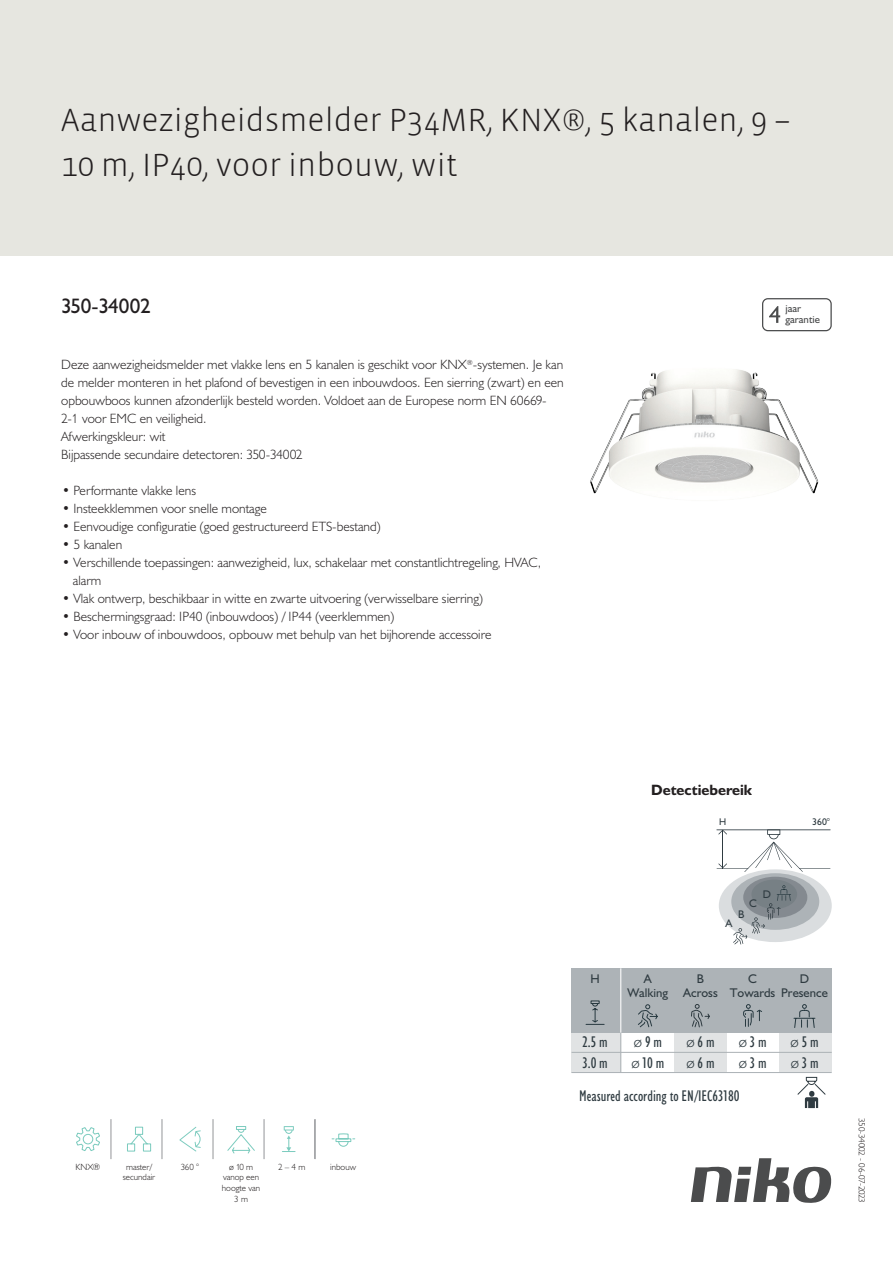
<style>
.page{position:relative;width:893px;height:1263px;background:#fff}
.page>*{position:absolute;margin:0;border:0;box-sizing:border-box;transform-origin:0 0}
.Title_datasheets{font:300 33px/45px "Vista Sans";color:#231f20}
.Article_number{font:21px "Humanist 521 BT";letter-spacing:-.02em;color:#231f20}
.t1{font:condensed 15.6px/20.7px "Humanist 521 BT";color:#2f3b41}
.Titles_parts{font:700 15px "Humanist 521 BT";color:#231f20}
.USP_bullets{font:300 13.5px/18px "Humanist 521 BT";color:#231f20}
.USPs{font:300 13.5px/18px "Humanist 521 BT";color:#231f20}
.t2{font:12.6px/13.6px "Humanist 521 BT";color:#2f3b41;text-align:center}
.t3{font:11.1px "Humanist 521 BT";color:#2f3b41}
.t4{font:10.8px/10.8px "Humanist 521 BT";color:#4b4c4d}
.t5{font:9.75px "Humanist 521 BT";color:#2f3b41}
.icontext{font:300 9px/10.8px "Humanist 521 BT";color:#231f20;text-align:center}
.Revision{font:300 9px "Humanist 521 BT";letter-spacing:-.03em;color:#231f20}
.s1{font-weight:300;font-stretch:normal}
</style>
<div class="page">
<svg style="left:691px;top:1158px;width:141px;height:45px"></svg>
<div style="left:0;top:0;width:893px;height:255px;background:#e6e6e0"></div>
<img style="left:590px;top:369px;width:229px;height:125px">
<svg style="left:76px;top:1127px;width:24px;height:24px"></svg>
<svg style="left:127px;top:1126px;width:25px;height:26px"></svg>
<svg style="left:179px;top:1126px;width:22px;height:26px"></svg>
<svg style="left:227px;top:1126px;width:28px;height:28px"></svg>
<svg style="left:331px;top:1133px;width:25px;height:14px"></svg>
<svg style="left:282px;top:1126px;width:14px;height:26px"></svg>
<hr style="left:314px;top:1119px;width:1px;height:40px;background:#939598">
<hr style="left:111px;top:1119px;width:1px;height:40px;background:#939598">
<hr style="left:162px;top:1119px;width:1px;height:40px;background:#939598">
<hr style="left:213px;top:1119px;width:1px;height:40px;background:#939598">
<hr style="left:264px;top:1119px;width:1px;height:40px;background:#939598">
<hr style="left:315px;top:1119px;width:1px;height:40px;background:#939598">
<svg style="left:762px;top:298px;width:70px;height:33px"></svg>
<div style="left:719px;top:869px;width:113px;height:73px;background:#dadddf;border-radius:50%"></div>
<div style="left:731px;top:873px;width:88px;height:57px;background:#adb3b7;border-radius:50%"></div>
<div style="left:743px;top:877px;width:64px;height:41px;background:#848a90;border-radius:50%"></div>
<div style="left:751px;top:880px;width:46px;height:29px;background:#778085;border-radius:50%"></div>
<hr style="left:716px;top:829px;width:115px;height:1px;background:#2f3b41">
<svg style="left:717px;top:829px;width:113px;height:43px"></svg>
<svg style="left:733px;top:885px;width:58px;height:59px"></svg>
<div style="left:571px;top:1033px;width:50px;height:39px;background:#e1e3e4"></div>
<div style="left:674px;top:1032px;width:53px;height:40px;background:#e1e3e4"></div>
<div style="left:779px;top:1032px;width:53px;height:40px;background:#e1e3e4"></div>
<hr style="left:571px;top:1032px;width:261px;height:1px;background:#adb3b7">
<hr style="left:571px;top:1052px;width:261px;height:1px;background:#adb3b7">
<hr style="left:571px;top:1072px;width:261px;height:1px;background:#adb3b7">
<hr style="left:620px;top:1029px;width:1px;height:43px;background:#adb3b7">
<div style="left:571px;top:968px;width:261px;height:64px;background:#adb3b7"></div>
<svg style="left:585px;top:1000px;width:20px;height:25px"></svg>
<hr style="left:620px;top:968px;width:1px;height:64px;background:#fff">
<svg style="left:638px;top:1004px;width:20px;height:24px"></svg>
<svg style="left:743px;top:1004px;width:19px;height:23px"></svg>
<svg style="left:793px;top:1004px;width:23px;height:24px"></svg>
<svg style="left:691px;top:1004px;width:19px;height:24px"></svg>
<svg style="left:797px;top:1076px;width:29px;height:32px"></svg>
<p class="Title_datasheets" style="left:61px;top:98px;width:731px">Aanwezigheidsmelder P34MR, KNX®, 5 kanalen, 9 –<br>10 m, IP40, voor inbouw, wit</p>
<p class="Article_number" style="left:61px;top:293px;width:91px">350-34002</p>
<p class="t4" style="left:785px;top:303px;width:36px">jaar garantie</p>
<p class="USPs" style="left:61px;top:355px;width:504px">Deze aanwezigheidsmelder met vlakke lens en 5 kanalen is geschikt voor KNX<sup>®</sup>-systemen. Je kan de melder monteren in het plafond of bevestigen in een inbouwdoos. Een sierring (zwart) en een opbouwboos kunnen afzonderlijk besteld worden. Voldoet aan de Europese norm EN 60669- 2-1 voor EMC en veiligheid.<br>Afwerkingskleur: wit<br>Bijpassende secundaire detectoren: 350-34002</p>
<p class="USP_bullets" style="left:62px;top:481px;width:135px">• Performante vlakke lens</p>
<p class="USP_bullets" style="left:62px;top:499px;width:206px">• Insteekklemmen voor snelle montage</p>
<p class="USP_bullets" style="left:62px;top:517px;width:320px">• Eenvoudige configuratie (goed gestructureerd ETS-bestand)</p>
<p class="USP_bullets" style="left:62px;top:535px;width:62px">• 5 kanalen</p>
<p class="USP_bullets" style="left:73px;top:553px;width:470px;text-indent:-11px">• Verschillende toepassingen: aanwezigheid, lux, schakelaar met constantlichtregeling, HVAC, alarm</p>
<p class="USP_bullets" style="left:62px;top:589px;width:422px">• Vlak ontwerp, beschikbaar in witte en zwarte uitvoering (verwisselbare sierring)</p>
<p class="USP_bullets" style="left:62px;top:607px;width:334px">• Beschermingsgraad: IP40 (inbouwdoos) / IP44 (veerklemmen)</p>
<p class="USP_bullets" style="left:62px;top:625px;width:431px">• Voor inbouw of inbouwdoos, opbouw met behulp van het bijhorende accessoire</p>
<p class="icontext" style="left:76px;top:1161px;width:26px">KNX®</p>
<p class="icontext" style="left:181px;top:1161px;width:20px">360 °</p>
<p class="icontext" style="left:222px;top:1161px;width:40px">ø 10 m vanop een hoogte van<br>3 m</p>
<p class="icontext" style="left:278px;top:1161px;width:29px">2 – 4 m</p>
<p class="icontext" style="left:330px;top:1161px;width:27px">inbouw</p>
<p class="icontext" style="left:123px;top:1161px;width:34px">master/ secundair</p>
<p class="Titles_parts" style="left:651px;top:781px;width:103px">Detectiebereik</p>
<p class="t5" style="left:719px;top:816px;width:9px">H</p>
<p class="t3" style="left:763px;top:887px;width:10px">D</p>
<p class="t3" style="left:749px;top:896px;width:9px">C</p>
<p class="t3" style="left:738px;top:907px;width:8px">B</p>
<p class="t3" style="left:726px;top:917px;width:8px">A</p>
<p class="t5" style="left:812px;top:816px;width:19px">360°</p>
<p class="t2" style="left:590px;top:972px;width:11px">H</p>
<p class="t2" style="left:627px;top:972px;width:42px">A<br>Walking</p>
<p class="t2" style="left:730px;top:972px;width:47px">C<br>Towards</p>
<p class="t2" style="left:781px;top:972px;width:48px">D<br>Presence</p>
<p class="t2" style="left:683px;top:972px;width:36px">B<br>Across</p>
<p class="t1" style="left:582px;top:1032px;width:27px">2.5 m<br>3.0 m</p>
<p class="t1" style="left:634px;top:1032px;width:30px"><span class="s1">ø</span> 9 m</p>
<p class="t1" style="left:686px;top:1032px;width:30px"><span class="s1">ø</span> 6 m</p>
<p class="t1" style="left:739px;top:1032px;width:29px"><span class="s1">ø</span> 3 m</p>
<p class="t1" style="left:791px;top:1032px;width:30px"><span class="s1">ø</span> 5 m</p>
<p class="t1" style="left:631px;top:1053px;width:34px"><span class="s1">ø</span> 10 m</p>
<p class="t1" style="left:686px;top:1053px;width:30px"><span class="s1">ø</span> 6 m</p>
<p class="t1" style="left:739px;top:1053px;width:29px"><span class="s1">ø</span> 3 m</p>
<p class="t1" style="left:791px;top:1053px;width:29px"><span class="s1">ø</span> 3 m</p>
<p class="t1" style="left:579px;top:1085px;width:162px">Measured according to EN/IEC63180</p>
<p class="Revision" style="left:868px;top:1118px;width:86px;rotate:90deg">350-34002 - 06-07-2023</p>
</div>
